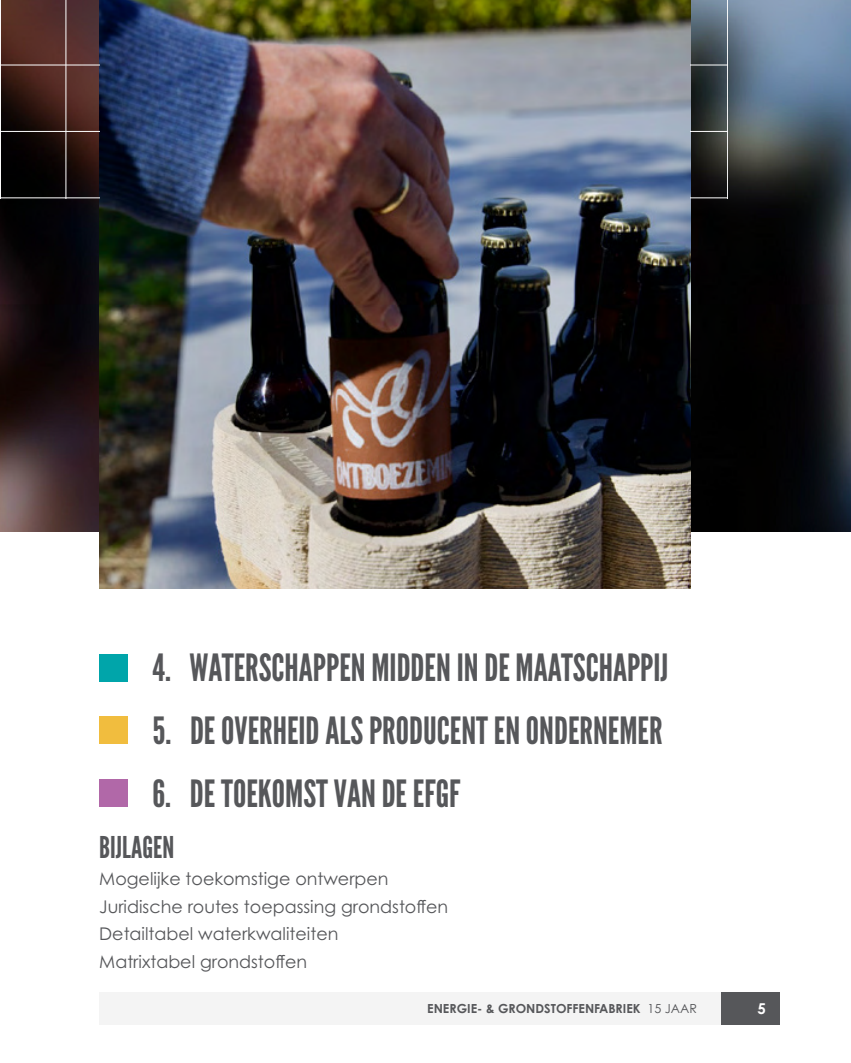
<style>
.page{position:relative;width:851px;height:1063px;background:#fff}
.page>*{position:absolute;margin:0;border:0;box-sizing:border-box;transform-origin:0 0}
.t1{font:37.5px "League Gothic";color:#56575a}
.t2{font:30px "League Gothic";color:#56575a}
.t3{font:17.5px/27.5px "Century Gothic Pro";color:#56575a}
.t4{font:700 15px "Century Gothic Pro";color:#fff}
.t5{font:700 12.5px "Century Gothic Pro";color:#56575a}
.s1{font-weight:400}
</style>
<div class="page">
<img style="left:0;top:0;width:850px;height:531px">
<img style="left:99px;top:0;width:591px;height:588px">
<hr style="left:0;top:0;width:1px;height:198px;background:#fff">
<hr style="left:65px;top:0;width:1px;height:198px;background:#fff">
<hr style="left:0;top:65px;width:99px;height:1px;background:#fff">
<hr style="left:0;top:131px;width:99px;height:1px;background:#fff">
<hr style="left:0;top:197px;width:99px;height:1px;background:#fff">
<hr style="left:727px;top:0;width:1px;height:198px;background:#fff">
<hr style="left:690px;top:65px;width:37px;height:1px;background:#fff">
<hr style="left:690px;top:131px;width:37px;height:1px;background:#fff">
<hr style="left:690px;top:197px;width:37px;height:1px;background:#fff">
<div style="left:99px;top:654px;width:29px;height:28px;background:#00a5aa"></div>
<div style="left:99px;top:717px;width:29px;height:27px;background:#f1bd3e"></div>
<div style="left:99px;top:779px;width:29px;height:28px;background:#b168a8"></div>
<div style="left:99px;top:992px;width:622px;height:32px;background:#f4f4f4"></div>
<div style="left:721px;top:992px;width:59px;height:32px;background:#56575a"></div>
<h1 class="t1" style="left:152px;top:646px;width:517px">4. WATERSCHAPPEN MIDDEN IN DE MAATSCHAPPIJ</h1>
<h1 class="t1" style="left:152px;top:708px;width:511px">5. DE OVERHEID ALS PRODUCENT EN ONDERNEMER</h1>
<h1 class="t1" style="left:152px;top:771px;width:309px">6. DE TOEKOMST VAN DE EFGF</h1>
<h2 class="t2" style="left:99px;top:829px;width:76px">BIJLAGEN</h2>
<p class="t3" style="left:99px;top:865px;width:350px">Mogelijke toekomstige ontwerpen Juridische routes toepassing grondstoffen Detailtabel waterkwaliteiten<br>Matrixtabel grondstoffen</p>
<p class="t5" style="left:427px;top:1000px;width:271px">ENERGIE- &amp; GRONDSTOFFENFABRIEK <span class="s1">15 JAAR</span></p>
<p class="t4" style="left:757px;top:999px;width:10px">5</p>
</div>
